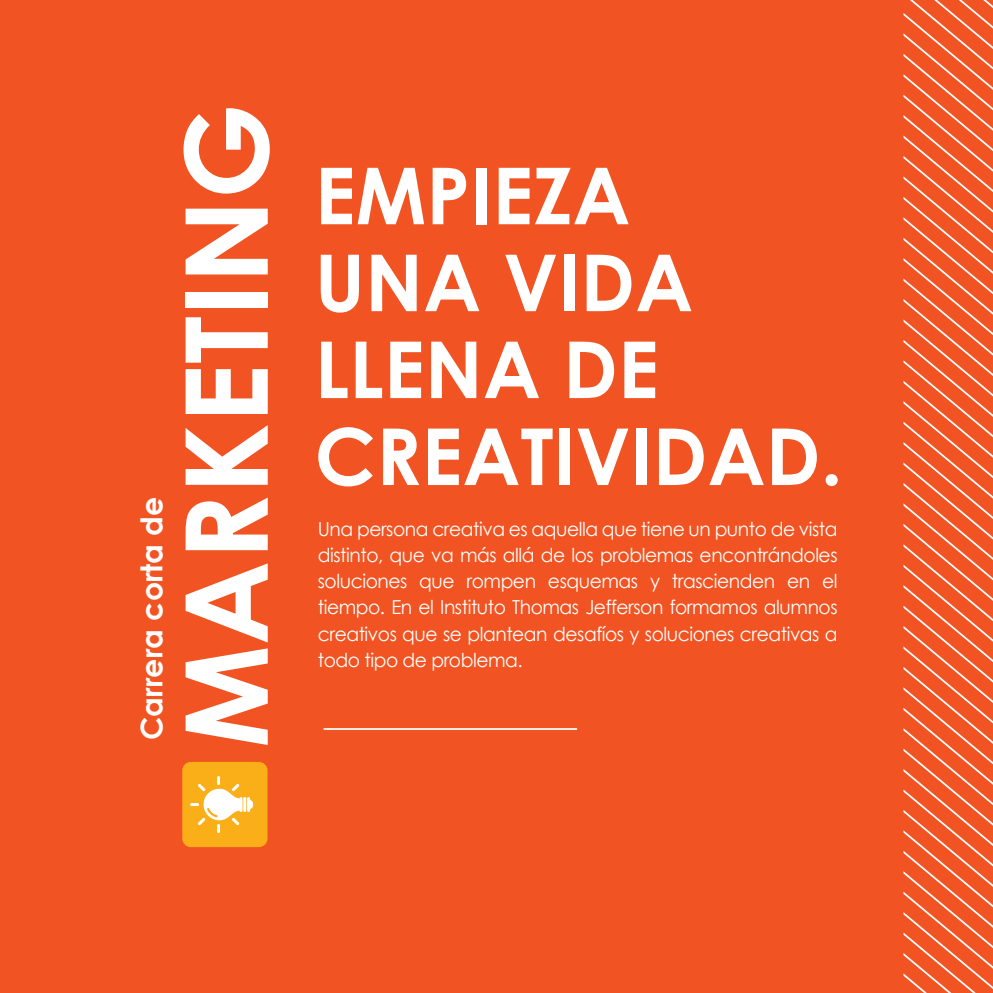
<style>
.page{position:relative;width:993px;height:993px;background:#fff}
.page>*{position:absolute;margin:0;border:0;box-sizing:border-box;transform-origin:0 0}
.t1{font:700 114.27px "Century Gothic";color:#fff}
.t2{font:700 29.93px "Century Gothic";color:#fff}
.t3{font:19.25px/26.2px "Century Gothic";letter-spacing:-.025em;color:#fff;text-align:justify}
</style>
<div class="page">
<div style="left:0;top:0;width:992px;height:992px;background:#f15422"></div>
<svg style="left:903px;top:0;width:89px;height:992px"></svg>
<div style="left:182px;top:761px;width:85px;height:85px;background:#faaf18;border-radius:9px"></div>
<svg style="left:190px;top:776px;width:63px;height:56px"></svg>
<svg style="left:321px;top:168px;width:103px;height:56px"></svg>
<svg style="left:432px;top:168px;width:34px;height:56px"></svg>
<div style="left:476px;top:168px;width:10px;height:56px;background:#fff"></div>
<svg style="left:498px;top:168px;width:130px;height:56px"></svg>
<svg style="left:320px;top:255px;width:39px;height:57px"></svg>
<svg style="left:371px;top:255px;width:45px;height:56px"></svg>
<svg style="left:425px;top:255px;width:54px;height:56px"></svg>
<svg style="left:505px;top:255px;width:51px;height:56px"></svg>
<div style="left:563px;top:255px;width:11px;height:56px;background:#fff"></div>
<svg style="left:586px;top:255px;width:45px;height:56px"></svg>
<svg style="left:637px;top:255px;width:54px;height:56px"></svg>
<svg style="left:321px;top:341px;width:26px;height:57px"></svg>
<svg style="left:355px;top:341px;width:27px;height:57px"></svg>
<svg style="left:390px;top:341px;width:31px;height:57px"></svg>
<svg style="left:431px;top:341px;width:45px;height:57px"></svg>
<svg style="left:484px;top:341px;width:55px;height:57px"></svg>
<svg style="left:569px;top:341px;width:45px;height:57px"></svg>
<svg style="left:624px;top:341px;width:31px;height:57px"></svg>
<svg style="left:318px;top:427px;width:55px;height:59px"></svg>
<svg style="left:383px;top:428px;width:36px;height:57px"></svg>
<svg style="left:428px;top:428px;width:30px;height:57px"></svg>
<svg style="left:464px;top:428px;width:88px;height:57px"></svg>
<div style="left:559px;top:428px;width:10px;height:57px;background:#fff"></div>
<svg style="left:577px;top:428px;width:51px;height:57px"></svg>
<div style="left:636px;top:428px;width:10px;height:57px;background:#fff"></div>
<svg style="left:659px;top:428px;width:44px;height:57px"></svg>
<svg style="left:709px;top:428px;width:54px;height:57px"></svg>
<svg style="left:772px;top:428px;width:44px;height:57px"></svg>
<svg style="left:825px;top:474px;width:12px;height:12px"></svg>
<hr style="left:323px;top:727px;width:254px;height:2px;background:#fff">
<h2 class="t2" style="left:129px;top:739px;width:245px;rotate:-90deg">Carrera corta de</h2>
<h1 class="t1" style="left:139px;top:748px;width:646px;rotate:-90deg">MARKETING</h1>
<p class="t3" style="left:318px;top:515px;width:521px">Una persona creativa es aquella que tiene un punto de vista distinto, que va más allá de los problemas encontrándoles soluciones que rompen esquemas y trascienden en el tiempo. En el Instituto Thomas Jefferson formamos alumnos creativos que se plantean desafíos y soluciones creativas a todo tipo de problema.</p>
</div>
